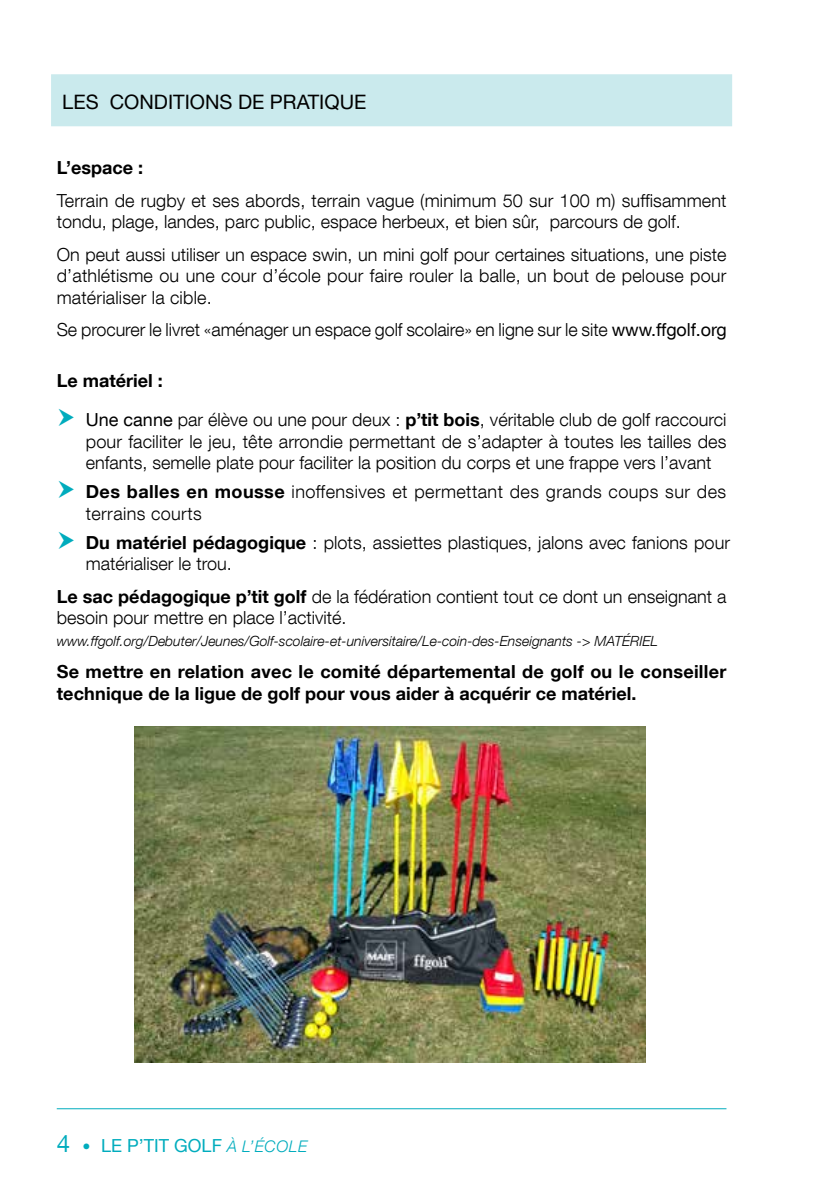
<style>
.page{position:relative;width:840px;height:1191px;background:#fff}
.page>*{position:absolute;margin:0;border:0;box-sizing:border-box;transform-origin:0 0}
.t1{font:20px "Helvetica Neue LT Std";color:#000}
.t2{font:300 18px/21.6px "Helvetica Neue LT Com";color:#000}
.t3{font:700 18px/21.6px "Helvetica Neue LT Com";letter-spacing:.01em;color:#000}
.t4{font:300 18px/21.6px "Helvetica Neue LT Com";letter-spacing:.02em;color:#000}
.t5{font:18px "Helvetica Neue LT Com";color:#00acbd}
.t6{font:italic 300 14px "Helvetica Neue LT Com";color:#000}
.s1{font-weight:400}
.s2{font-weight:700}
.s3{font-size:24px}
.s4{font-weight:200;font-style:italic;font-size:16px}
.s5{font-weight:300;font-style:italic;font-size:16px}
</style>
<div class="page">
<hr style="left:57px;top:1108px;width:669px;height:1px;background:#00acbd">
<div style="left:51px;top:74px;width:680px;height:52px;background:#caeaed"></div>
<img style="left:135px;top:726px;width:510px;height:336px">
<p class="t1" style="left:62px;top:90px;width:305px">LES CONDITIONS DE PRATIQUE</p>
<p class="t3" style="left:57px;top:156px;width:88px">L’espace :</p>
<p class="t2" style="left:57px;top:189px;width:670px">Terrain de rugby et ses abords, terrain vague (minimum 50 sur 100 m) suffisamment tondu, plage, landes, parc public, espace herbeux, et bien sûr, parcours de golf.</p>
<p class="t2" style="left:57px;top:243px;width:670px;text-align:justify">On peut aussi utiliser un espace swin, un mini golf pour certaines situations, une piste d’athlétisme ou une cour d’école pour faire rouler la balle, un bout de pelouse pour matérialiser la cible.</p>
<p class="t2" style="left:57px;top:318px;width:671px">Se procurer le livret «aménager un espace golf scolaire» en ligne sur le site <span class="s1">www.ffgolf.org</span></p>
<p class="t2" style="left:86px;top:360px;width:642px;line-height:39.6px;text-indent:-29px"><span class="s2">Le matériel :<br></span><span class="s1">Une canne</span> par élève ou une pour deux : <span class="s2">p’tit bois</span>, véritable club de golf raccourci</p>
<p class="t2" style="left:86px;top:430px;width:641px">pour faciliter le jeu, tête arrondie permettant de s’adapter à toutes les tailles des enfants, semelle plate pour faciliter la position du corps et une frappe vers l’avant</p>
<p class="t4" style="left:86px;top:480px;width:641px"><span class="s2">Des balles en mousse</span> inoffensives et permettant des grands coups sur des terrains courts</p>
<p class="t2" style="left:86px;top:531px;width:645px"><span class="s2">Du matériel pédagogique</span> : plots, assiettes plastiques, jalons avec fanions pour matérialiser le trou.</p>
<p class="t2" style="left:57px;top:585px;width:671px"><span class="s2">Le sac pédagogique p’tit golf</span> de la fédération contient tout ce dont un enseignant a besoin pour mettre en place l’activité.</p>
<p class="t6" style="left:57px;top:632px;width:602px">www.ffgolf.org/Debuter/Jeunes/Golf-scolaire-et-universitaire/Le-coin-des-Enseignants -&gt; MATÉRIEL</p>
<p class="t3" style="left:57px;top:660px;width:670px">Se mettre en relation avec le comité départemental de golf ou le conseiller technique de la ligue de golf pour vous aider à acquérir ce matériel.</p>
<p class="t5" style="left:57px;top:1134px;width:252px"><span class="s3">4</span> <span class="s4">•</span> LE P’TIT GOLF <span class="s5">À L’ÉCOLE</span></p>
</div>
